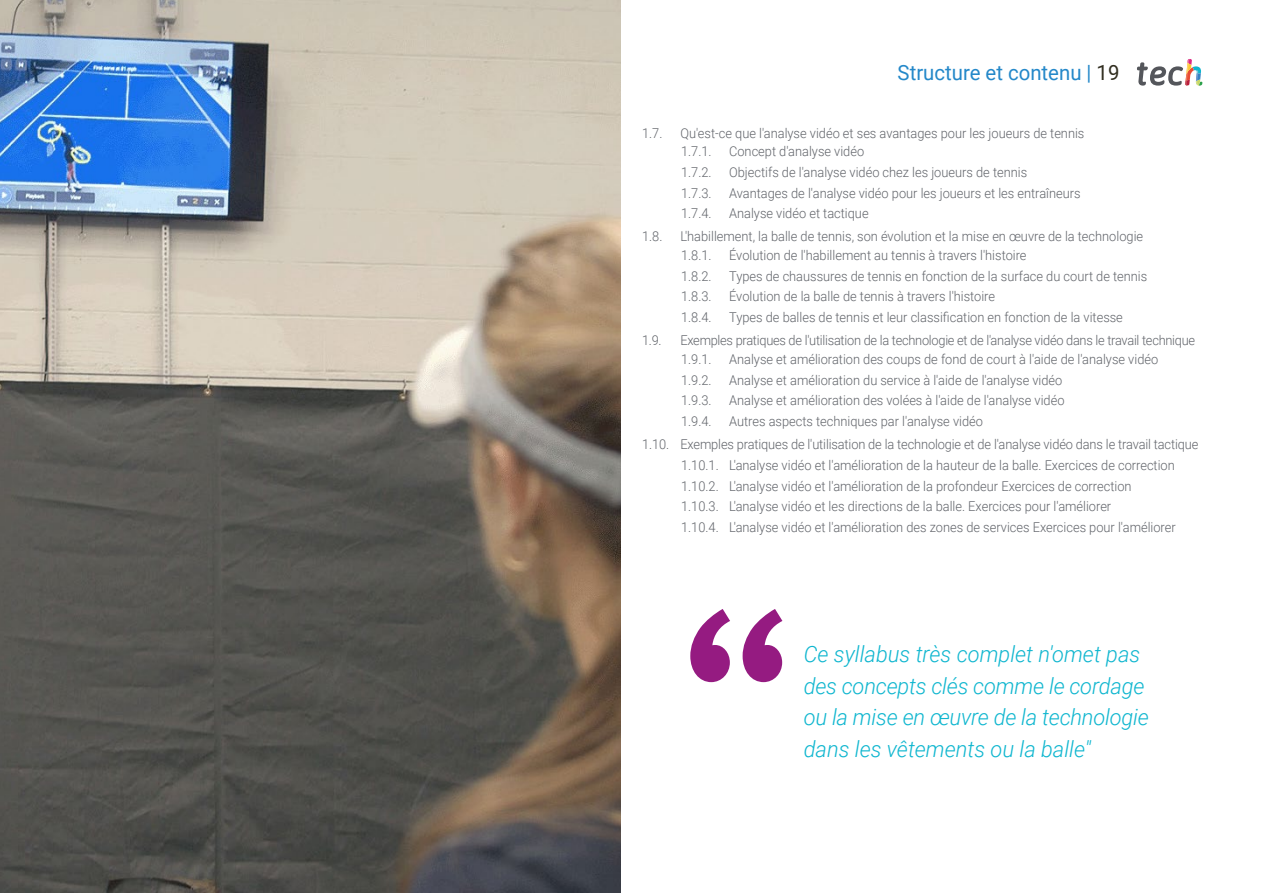
<style>
.page{position:relative;width:1263px;height:893px;background:#fff}
.page>*{position:absolute;margin:0;border:0;box-sizing:border-box;transform-origin:0 0}
.t1{font:italic 300 22.5px/31.5px "Roboto";letter-spacing:-.01em;color:#0fb6cf}
.t2{font:21px "Roboto";color:#2488c9}
.t3{font:300 13.5px/20.7px "Roboto";color:#61646a;scale:.95 1}
.t4{font:300 13.5px/18.5px "Roboto";letter-spacing:-.02em;color:#61646a;scale:.95 1}
.s1{color:#312e20}
</style>
<div class="page">
<svg style="left:1137px;top:59px;width:65px;height:27px"></svg>
<img style="left:0;top:0;width:621px;height:893px">
<svg style="left:690px;top:609px;width:92px;height:73px"></svg>
<h2 class="t2" style="left:898px;top:57px;width:223px">Structure et contenu | <span class="s1">19</span></h2>
<p class="t3" style="left:642px;top:122px;width:23px">1.7.</p>
<p class="t3" style="left:680px;top:123px;width:427px;line-height:18.5px">Qu'est-ce que l'analyse vidéo et ses avantages pour les joueurs de tennis<br>1.7.1.</p>
<p class="t3" style="left:729px;top:141px;width:144px">Concept d'analyse vidéo</p>
<p class="t3" style="left:681px;top:161px;width:34px">1.7.2.</p>
<p class="t3" style="left:729px;top:161px;width:315px">Objectifs de l'analyse vidéo chez les joueurs de tennis</p>
<p class="t3" style="left:681px;top:182px;width:34px">1.7.3.</p>
<p class="t3" style="left:729px;top:182px;width:371px">Avantages de l'analyse vidéo pour les joueurs et les entraîneurs</p>
<p class="t3" style="left:681px;top:203px;width:34px">1.7.4.</p>
<p class="t3" style="left:729px;top:203px;width:148px">Analyse vidéo et tactique</p>
<p class="t3" style="left:642px;top:226px;width:23px">1.8.</p>
<p class="t3" style="left:680px;top:227px;width:489px;line-height:18.5px">L'habillement, la balle de tennis, son évolution et la mise en œuvre de la technologie<br>1.8.1.</p>
<p class="t3" style="left:729px;top:244px;width:315px">Évolution de l'habillement au tennis à travers l'histoire</p>
<p class="t3" style="left:681px;top:265px;width:34px">1.8.2.</p>
<p class="t3" style="left:729px;top:265px;width:442px">Types de chaussures de tennis en fonction de la surface du court de tennis</p>
<p class="t3" style="left:681px;top:286px;width:34px">1.8.3.</p>
<p class="t3" style="left:729px;top:286px;width:281px">Évolution de la balle de tennis à travers l'histoire</p>
<p class="t3" style="left:681px;top:307px;width:34px">1.8.4.</p>
<p class="t3" style="left:729px;top:307px;width:416px">Types de balles de tennis et leur classification en fonction de la vitesse</p>
<p class="t3" style="left:642px;top:330px;width:22px">1.9.</p>
<p class="t4" style="left:680px;top:331px;width:543px">Exemples pratiques de l'utilisation de la technologie et de l'analyse vidéo dans le travail technique<br>1.9.1.</p>
<p class="t3" style="left:729px;top:348px;width:453px">Analyse et amélioration des coups de fond de court à l'aide de l'analyse vidéo</p>
<p class="t3" style="left:681px;top:369px;width:34px">1.9.2.</p>
<p class="t3" style="left:729px;top:369px;width:352px">Analyse et amélioration du service à l'aide de l'analyse vidéo</p>
<p class="t3" style="left:681px;top:390px;width:34px">1.9.3.</p>
<p class="t3" style="left:729px;top:390px;width:355px">Analyse et amélioration des volées à l'aide de l'analyse vidéo</p>
<p class="t3" style="left:681px;top:410px;width:34px">1.9.4.</p>
<p class="t3" style="left:642px;top:409px;width:587px;line-height:23px;text-indent:87px">Autres aspects techniques par l'analyse vidéo<br>1.10. Exemples pratiques de l'utilisation de la technologie et de l'analyse vidéo dans le travail tactique</p>
<p class="t3" style="left:681px;top:454px;width:522px">1.10.1. L'analyse vidéo et l'amélioration de la hauteur de la balle. Exercices de correction 1.10.2. L'analyse vidéo et l'amélioration de la profondeur Exercices de correction<br>1.10.3. L'analyse vidéo et les directions de la balle. Exercices pour l'améliorer<br>1.10.4. L'analyse vidéo et l'amélioration des zones de services Exercices pour l'améliorer</p>
<h1 class="t1" style="left:804px;top:638px;width:347px">Ce syllabus très complet n'omet pas des concepts clés comme le cordage ou la mise en œuvre de la technologie dans les vêtements ou la balle"</h1>
</div>
